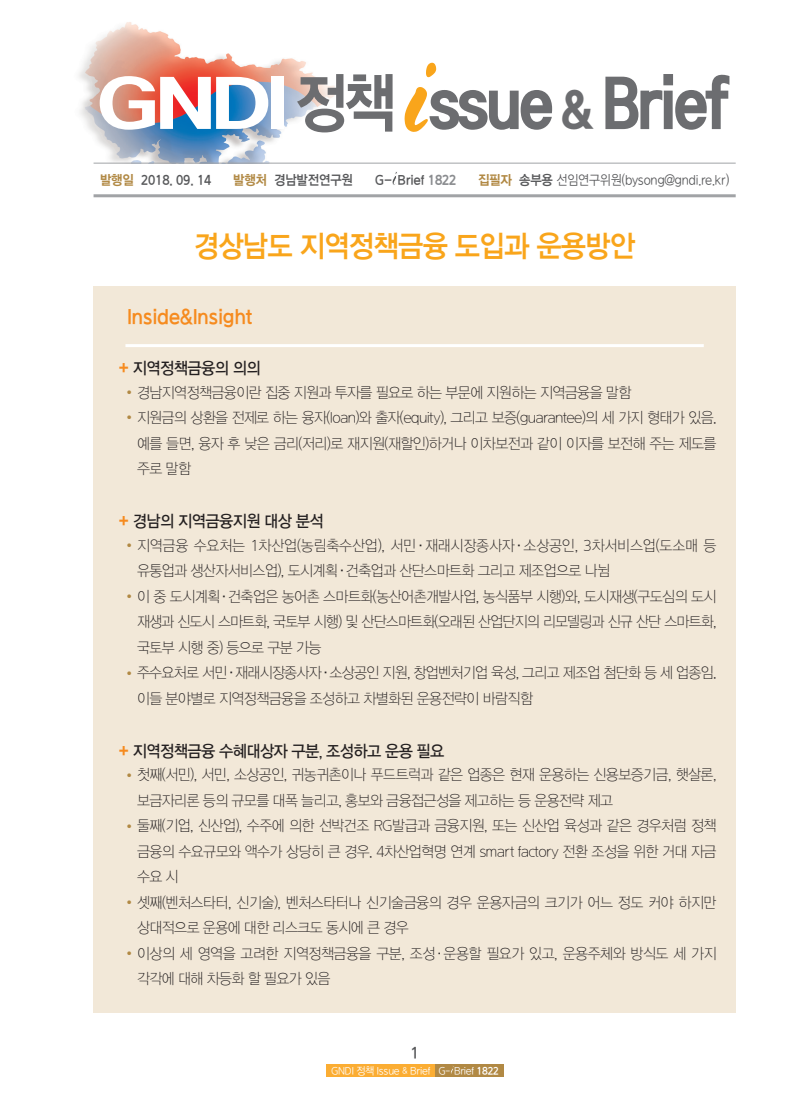
<style>
.page{position:relative;width:808px;height:1106px;background:#fff}
.page>*{position:absolute;margin:0;border:0;box-sizing:border-box;transform-origin:0 0}
.t1{font:66.45px "DX Brm G Std B";letter-spacing:-.06em;color:#6c6d70;scale:.86 1}
.t2{font:30px "DX Ngo Std 40";letter-spacing:-.03em;color:#f9a51b;scale:.9 1}
.t3{font:21px "DX Ngo Std 40";letter-spacing:-.025em;color:#f68b1f;scale:.9 1}
.t4{font:16.5px "DX Ngo Std 30";letter-spacing:-.04em;color:#231f20;scale:.92 1}
.t5{font:15.75px "Ko Pub Dotum PB";color:#57585a;scale:.92 1}
.t6{font:15px/25.5px "DX Ngo Std 10";letter-spacing:-.04em;color:#231f20;scale:.92 1}
.t7{font:15px/25.5px "DX Ngo Std 10";letter-spacing:-.015em;color:#231f20;scale:.92 1}
.t8{font:13.5px "DX Ngo Std 40";letter-spacing:-.015em;color:#57585a;scale:.9 1}
.t9{font:13.5px "DX Ngo Std 20";letter-spacing:-.015em;color:#57585a;scale:.87 1}
.t10{font:10.5px "DX Ngo Std 20";letter-spacing:-.025em;color:#fff;scale:.92 1}
.s1{font-size:66px;color:#fff}
.s2{font-family:"DX Ngo Std 50";font-size:65.1px}
.s3{font-size:48px}
.s4{font-family:"DX Ngo Std 50";color:#b18944}
.s5{font-family:"DX Ngo Std 50";color:#8a8c8f}
.s6{font-family:"DX Ngo Std 40"}
.s7{font-family:"DX Ngo Std 60";font-size:15px;color:#f68b1f}
.s8{font-family:"DX Ngo Std 20"}
.s9{font-size:8.7px}
</style>
<div class="page">
<div style="left:326px;top:1064px;width:111px;height:12px;background:#fbad33"></div>
<div style="left:435px;top:1064px;width:68px;height:12px;background:#b18944"></div>
<img style="left:79px;top:22px;width:311px;height:141px">
<svg style="left:404px;top:63px;width:32px;height:69px"></svg>
<svg style="left:392px;top:172px;width:5px;height:13px"></svg>
<hr style="left:94px;top:194px;width:642px;height:3px;background:#a1a3a6">
<hr style="left:94px;top:163px;width:642px;height:1px;background:#a1a3a6">
<div style="left:94px;top:286px;width:642px;height:726px;background:#f2e8d8"></div>
<hr style="left:125px;top:344px;width:579px;height:3px;background:#fff">
<h1 class="t1" style="left:97px;top:69px;width:737px"><span class="s1">GNDI</span><span class="s2">정책</span> ssue <span class="s3">&amp;</span> Brief</h1>
<p class="t8" style="left:100px;top:173px;width:125px"><span class="s4">발행일</span> 2018. 09. 14</p>
<p class="t8" style="left:233px;top:173px;width:135px"><span class="s4">발행처</span> 경남발전연구원</p>
<p class="t8" style="left:375px;top:173px;width:92px">G- Brief <span class="s5">1822</span></p>
<p class="t9" style="left:478px;top:173px;width:290px"><span class="s4">집필자</span> <span class="s6">송부용</span> 선임연구위원(bysong@gndi.re.kr)</p>
<h2 class="t2" style="left:194px;top:231px;width:492px">경상남도 지역정책금융 도입과 운용방안</h2>
<h3 class="t3" style="left:127px;top:306px;width:141px">Inside&amp;Insight</h3>
<p class="t4" style="left:119px;top:359px;width:155px"><span class="s7">+</span> 지역정책금융의 의의</p>
<p class="t6" style="left:127px;top:380px;width:550px"><sup>●</sup> 경남지역정책금융이란 집중 지원과 투자를 필요로 하는 부문에 지원하는 지역금융을 말함</p>
<p class="t6" style="left:137px;top:405px;width:631px;text-align:justify;text-indent:-10px"><sup>●</sup> 지원금의 상환을 전제로 하는 융자(loan)와 출자(equity), 그리고 보증(guarantee)의 세 가지 형태가 있음. 예를 들면, 융자 후 낮은 금리(저리)로 재지원(재할인)하거나 이차보전과 같이 이자를 보전해 주는 제도를 주로 말함</p>
<p class="t4" style="left:119px;top:512px;width:224px"><span class="s7">+</span> 경남의 지역금융지원 대상 분석</p>
<p class="t7" style="left:137px;top:533px;width:631px;text-indent:-10px"><sup>●</sup> 지역금융 수요처는 1차산업(농림축수산업), 서민<span class="s8">·</span>재래시장종사자<span class="s8">·</span>소상공인, 3차서비스업(도소매 등 유통업과 생산자서비스업), 도시계획<span class="s8">·</span>건축업과 산단스마트화 그리고 제조업으로 나뉨</p>
<p class="t6" style="left:137px;top:584px;width:631px;text-align:justify;text-indent:-10px"><sup>●</sup> 이 중 도시계획<span class="s8">·</span>건축업은 농어촌 스마트화(농산어촌개발사업, 농식품부 시행)와, 도시재생(구도심의 도시 재생과 신도시 스마트화, 국토부 시행) 및 산단스마트화(오래된 산업단지의 리모델링과 신규 산단 스마트화, 국토부 시행 중) 등으로 구분 가능</p>
<p class="t6" style="left:137px;top:660px;width:631px;text-indent:-10px"><sup>●</sup> 주수요처로 서민<span class="s8">·</span>재래시장종사자<span class="s8">·</span>소상공인 지원, 창업벤처기업 육성, 그리고 제조업 첨단화 등 세 업종임. 이들 분야별로 지역정책금융을 조성하고 차별화된 운용전략이 바람직함</p>
<p class="t4" style="left:119px;top:742px;width:355px"><span class="s7">+</span> 지역정책금융 수혜대상자 구분, 조성하고 운용 필요</p>
<p class="t6" style="left:137px;top:762px;width:631px;text-indent:-10px"><sup>●</sup> 첫째(서민), 서민, 소상공인, 귀농귀촌이나 푸드트럭과 같은 업종은 현재 운용하는 신용보증기금, 햇살론, 보금자리론 등의 규모를 대폭 늘리고, 홍보와 금융접근성을 제고하는 등 운용전략 제고</p>
<p class="t6" style="left:137px;top:813px;width:631px;text-align:justify;text-indent:-10px"><sup>●</sup> 둘째(기업, 신산업), 수주에 의한 선박건조 RG발급과 금융지원, 또는 신산업 육성과 같은 경우처럼 정책 금융의 수요규모와 액수가 상당히 큰 경우. 4차산업혁명 연계 smart factory 전환 조성을 위한 거대 자금 수요 시</p>
<p class="t6" style="left:137px;top:890px;width:631px;text-indent:-10px"><sup>●</sup> 셋째(벤처스타터, 신기술), 벤처스타터나 신기술금융의 경우 운용자금의 크기가 어느 정도 커야 하지만 상대적으로 운용에 대한 리스크도 동시에 큰 경우</p>
<p class="t6" style="left:137px;top:941px;width:632px;text-indent:-10px"><sup>●</sup> 이상의 세 영역을 고려한 지역정책금융을 구분, 조성·운용할 필요가 있고, 운용주체와 방식도 세 가지 각각에 대해 차등화 할 필요가 있음</p>
<p class="t5" style="left:411px;top:1044px;width:10px">1</p>
<p class="t10" style="left:331px;top:1065px;width:184px">GNDI 정책 Issue <span class="s9">&amp;</span> Brief G- Brief <span class="s6">1822</span></p>
</div>
